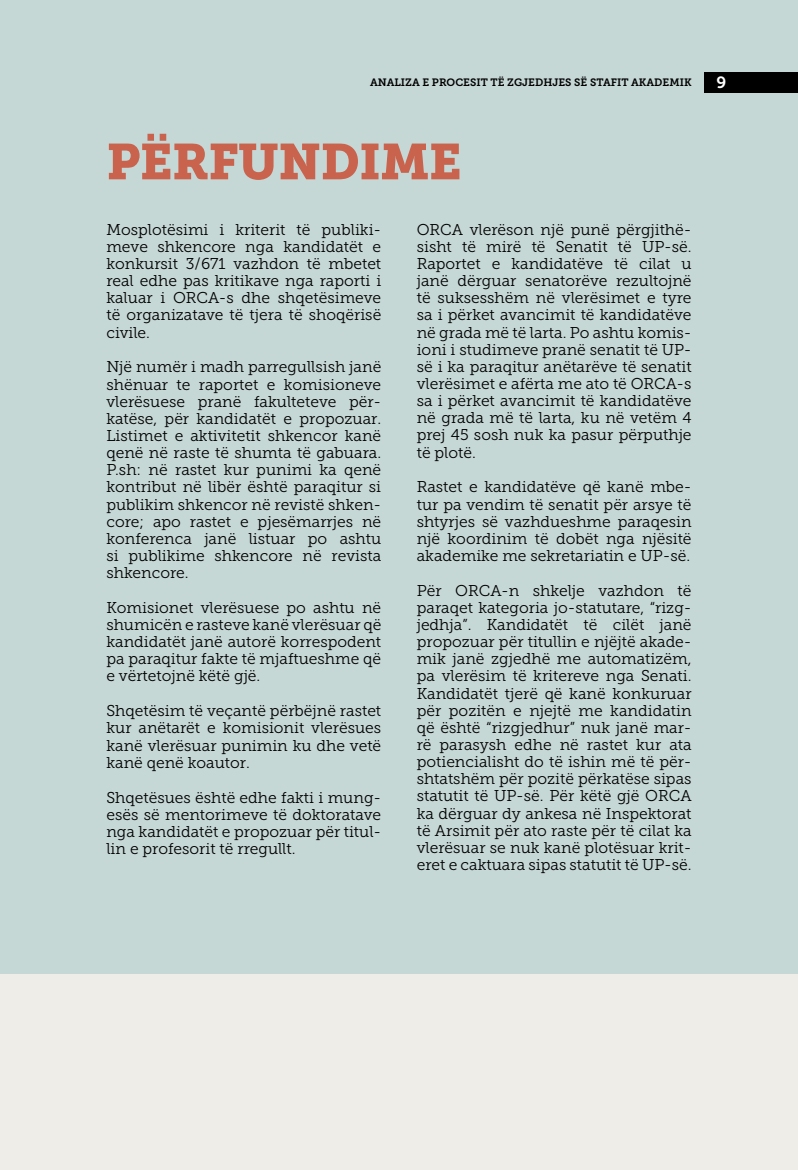
<style>
.page{position:relative;width:798px;height:1170px;background:#fff}
.page>*{position:absolute;margin:0;border:0;box-sizing:border-box;transform-origin:0 0}
.t1{font:50px "Museo Slab 900";letter-spacing:-.015em;color:#c9634d}
.t2{font:16.25px "Museo Slab 700";color:#fff}
.t3{font:15.62px/17.1px "Museo Slab 300";color:#000;text-align:justify}
.t4{font:10.62px "Museo Slab 700";color:#000}
</style>
<div class="page">
<div style="left:0;top:0;width:797px;height:1169px;background:#efede8"></div>
<div style="left:0;top:0;width:797px;height:973px;background:#c6d8d6"></div>
<div style="left:703px;top:72px;width:94px;height:21px;background:#000"></div>
<p class="t4" style="left:370px;top:77px;width:323px">ANALIZA E PROCESIT TË ZGJEDHJES SË STAFIT AKADEMIK</p>
<p class="t2" style="left:716px;top:73px;width:11px">9</p>
<h1 class="t1" style="left:106px;top:133px;width:357px">PËRFUNDIME</h1>
<p class="t3" style="left:106px;top:221px;width:276px">Mosplotësimi i kriterit të publiki&shy;meve shkencore nga kandidatët e konkursit 3/671 vazhdon të mbetet real edhe pas kritikave nga raporti i kaluar i ORCA-s dhe shqetësimeve të organizatave të tjera të shoqërisë civile.</p>
<p class="t3" style="left:106px;top:358px;width:276px">Një numër i madh parregullsish janë shënuar te raportet e komisioneve vlerësuese pranë fakulteteve për&shy;katëse, për kandidatët e propozuar.<br>Listimet e aktivitetit shkencor kanë qenë në raste të shumta të gabuara.<br>P.sh: në rastet kur punimi ka qenë kontribut në libër është paraqitur si publikim shkencor në revistë shken&shy;core; apo rastet e pjesëmarrjes në konferenca janë listuar po ashtu si publikime shkencore në revista shkencore.</p>
<p class="t3" style="left:106px;top:599px;width:276px">Komisionet vlerësuese po ashtu në shumicën e rasteve kanë vlerësuar që kandidatët janë autorë korrespodent pa paraqitur fakte të mjaftueshme që e vërtetojnë këtë gjë.</p>
<p class="t3" style="left:106px;top:702px;width:276px">Shqetësim të veçantë përbëjnë rastet kur anëtarët e komisionit vlerësues kanë vlerësuar punimin ku dhe vetë kanë qenë koautor.</p>
<p class="t3" style="left:106px;top:788px;width:276px">Shqetësues është edhe fakti i mung&shy;esës së mentorimeve të doktoratave nga kandidatët e propozuar për titul&shy;lin e profesorit të rregullt.</p>
<p class="t3" style="left:416px;top:221px;width:276px">ORCA vlerëson një punë përgjithë&shy;sisht të mirë të Senatit të UP-së.<br>Raportet e kandidatëve të cilat u janë dërguar senatorëve rezultojnë të suksesshëm në vlerësimet e tyre sa i përket avancimit të kandidatëve në grada më të larta. Po ashtu komis&shy;ioni i studimeve pranë senatit të UP&shy;së i ka paraqitur anëtarëve të senatit vlerësimet e afërta me ato të ORCA-s sa i përket avancimit të kandidatëve në grada më të larta, ku në vetëm 4 prej 45 sosh nuk ka pasur përputhje të plotë.</p>
<p class="t3" style="left:416px;top:478px;width:276px">Rastet e kandidatëve që kanë mbe&shy;tur pa vendim të senatit për arsye të shtyrjes së vazhdueshme paraqesin një koordinim të dobët nga njësitë akademike me sekretariatin e UP-së.</p>
<p class="t3" style="left:416px;top:582px;width:276px">Për ORCA-n shkelje vazhdon të paraqet kategoria jo-statutare, “rizg&shy;jedhja”. Kandidatët të cilët janë propozuar për titullin e njëjtë akade&shy;mik janë zgjedhë me automatizëm, pa vlerësim të kritereve nga Senati.<br>Kandidatët tjerë që kanë konkuruar për pozitën e njejtë me kandidatin që është “rizgjedhur” nuk janë mar&shy;rë parasysh edhe në rastet kur ata potiencialisht do të ishin më të për&shy;shtatshëm për pozitë përkatëse sipas statutit të UP-së. Për këtë gjë ORCA ka dërguar dy ankesa në Inspektorat të Arsimit për ato raste për të cilat ka vlerësuar se nuk kanë plotësuar krit&shy;eret e caktuara sipas statutit të UP-së.</p>
</div>
